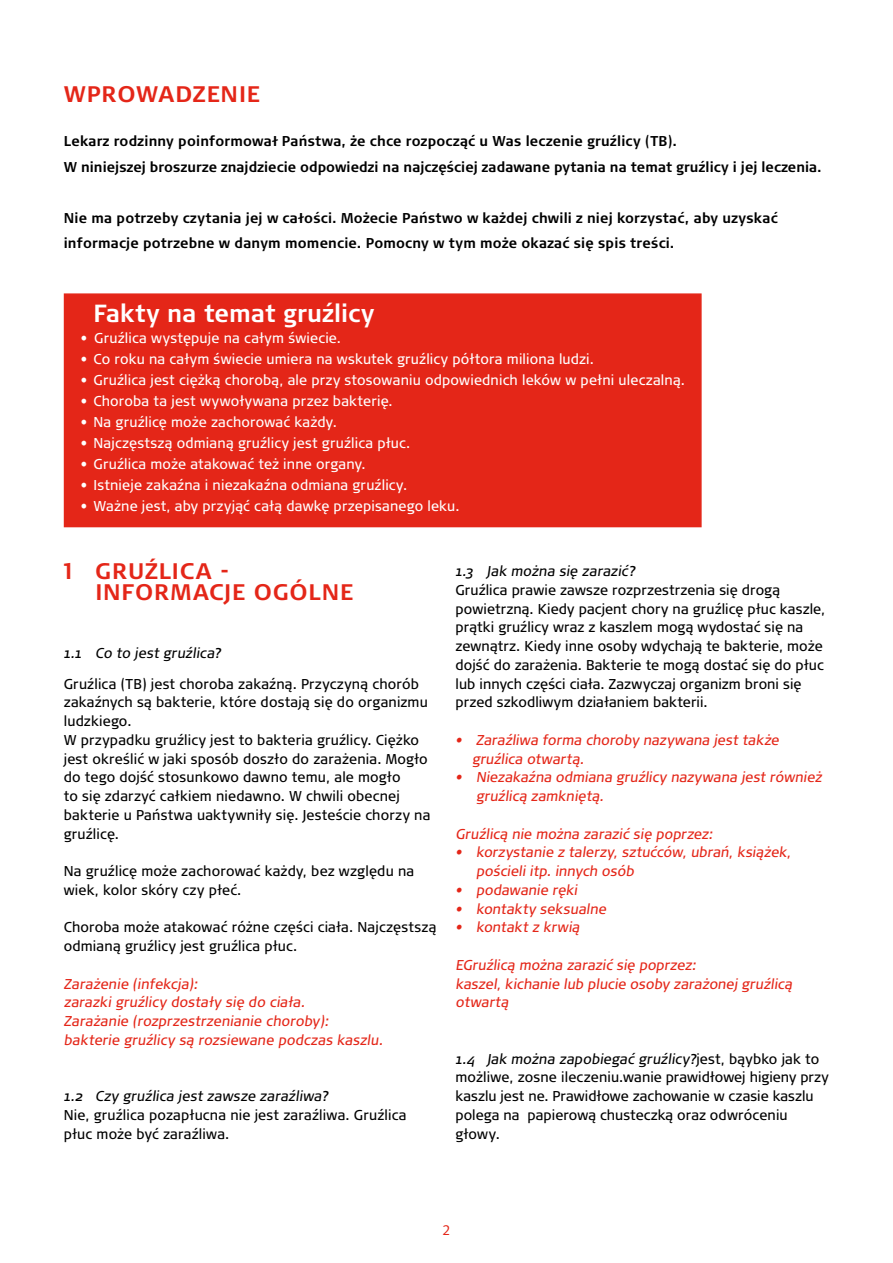
<style>
.page{position:relative;width:893px;height:1263px;background:#fff}
.page>*{position:absolute;margin:0;border:0;box-sizing:border-box;transform-origin:0 0}
.t1{font:700 24.75px "Signa Pro";letter-spacing:.005em;color:#fff;scale:.95 1}
.t2{font:700 22.5px/21.8px "Signa Pro";letter-spacing:.035em;color:#e42618}
.t3{font:14.25px/18.8px "Signa Pro";letter-spacing:.01em;color:#000;scale:.95 1}
.t4{font:14.25px/18.8px "Signa Pro";letter-spacing:.015em;color:#e42618;scale:.95 1}
.t5{font:14.25px "Signa Pro";letter-spacing:.01em;color:#fff;scale:.95 1}
.t6{font:700 14.25px/25.5px "Signa Pro";letter-spacing:.015em;color:#000;scale:.95 1}
.t7{font:14.25px "Syntax";color:#e42618;scale:.95 1}
</style>
<div class="page">
<div style="left:64px;top:293px;width:638px;height:234px;background:#e42618;border:2px solid #e42618"></div>
<h2 class="t2" style="left:64px;top:83px;width:198px">WPROWADZENIE</h2>
<p class="t6" style="left:64px;top:129px;width:799px">Lekarz rodzinny poinformował Państwa, że chce rozpocząć u Was leczenie gruźlicy (TB).<br>W niniejszej broszurze znajdziecie odpowiedzi na najczęściej zadawane pytania na temat gruźlicy i jej leczenia.</p>
<p class="t6" style="left:64px;top:205px;width:753px">Nie ma potrzeby czytania jej w całości. Możecie Państwo w każdej chwili z niej korzystać, aby uzyskać informacje potrzebne w danym momencie. Pomocny w tym może okazać się spis treści.</p>
<h1 class="t1" style="left:94px;top:298px;width:297px">Fakty na temat gruźlicy</h1>
<p class="t5" style="left:81px;top:329px;width:275px">• Gruźlica występuje na całym świecie.</p>
<p class="t5" style="left:81px;top:350px;width:542px">• Co roku na całym świecie umiera na wskutek gruźlicy półtora miliona ludzi.</p>
<p class="t5" style="left:81px;top:371px;width:637px">• Gruźlica jest ciężką chorobą, ale przy stosowaniu odpowiednich leków w pełni uleczalną.</p>
<p class="t5" style="left:81px;top:392px;width:330px">• Choroba ta jest wywoływana przez bakterię.</p>
<p class="t5" style="left:81px;top:413px;width:271px">• Na gruźlicę może zachorować każdy.</p>
<p class="t5" style="left:81px;top:434px;width:348px">• Najczęstszą odmianą gruźlicy jest gruźlica płuc.</p>
<p class="t5" style="left:81px;top:455px;width:301px">• Gruźlica może atakować też inne organy.</p>
<p class="t5" style="left:81px;top:476px;width:345px">• Istnieje zakaźna i niezakaźna odmiana gruźlicy.</p>
<p class="t5" style="left:81px;top:497px;width:400px">• Ważne jest, aby przyjąć całą dawkę przepisanego leku.</p>
<h2 class="t2" style="left:95px;top:559px;width:259px;text-indent:-32px">1 GRUŹLICA -<br>INFORMACJE OGÓLNE</h2>
<p class="t3" style="left:64px;top:638px;width:375px;line-height:30.6px">1.1 Co to jest gruźlica?<br>Gruźlica (TB) jest choroba zakaźną. Przyczyną chorób</p>
<p class="t3" style="left:64px;top:693px;width:388px">zakaźnych są bakterie, które dostają się do organizmu ludzkiego.<br>W przypadku gruźlicy jest to bakteria gruźlicy. Ciężko jest określić w jaki sposób doszło do zarażenia. Mogło do tego dojść stosunkowo dawno temu, ale mogło<br>to się zdarzyć całkiem niedawno. W chwili obecnej bakterie u Państwa uaktywniły się. Jesteście chorzy na gruźlicę.</p>
<p class="t3" style="left:64px;top:862px;width:370px">Na gruźlicę może zachorować każdy, bez względu na wiek, kolor skóry czy płeć.</p>
<p class="t3" style="left:64px;top:918px;width:394px">Choroba może atakować różne części ciała. Najczęstszą odmianą gruźlicy jest gruźlica płuc.</p>
<p class="t4" style="left:64px;top:974px;width:340px">Zarażenie (infekcja):<br>zarazki gruźlicy dostały się do ciała.<br>Zarażanie (rozprzestrzenianie choroby): bakterie gruźlicy są rozsiewane podczas kaszlu.</p>
<p class="t3" style="left:64px;top:1087px;width:362px">1.2 Czy gruźlica jest zawsze zaraźliwa?<br>Nie, gruźlica pozapłucna nie jest zaraźliwa. Gruźlica płuc może być zaraźliwa.</p>
<p class="t3" style="left:455px;top:562px;width:391px">1.3 Jak można się zarazić?<br>Gruźlica prawie zawsze rozprzestrzenia się drogą powietrzną. Kiedy pacjent chory na gruźlicę płuc kaszle, prątki gruźlicy wraz z kaszlem mogą wydostać się na zewnątrz. Kiedy inne osoby wdychają te bakterie, może dojść do zarażenia. Bakterie te mogą dostać się do płuc lub innych części ciała. Zazwyczaj organizm broni się przed szkodliwym działaniem bakterii.</p>
<p class="t4" style="left:472px;top:730px;width:327px;text-indent:-17px">• Zaraźliwa forma choroby nazywana jest także gruźlica otwartą.</p>
<p class="t4" style="left:476px;top:768px;width:368px;text-indent:-21px">• Niezakaźna odmiana gruźlicy nazywana jest również gruźlicą zamkniętą.</p>
<p class="t4" style="left:455px;top:824px;width:275px">Gruźlicą nie można zarazić się poprzez:</p>
<p class="t4" style="left:476px;top:843px;width:335px;text-indent:-21px">• korzystanie z talerzy, sztućców, ubrań, książek, pościeli itp. innych osób</p>
<p class="t4" style="left:455px;top:880px;width:132px">• podawanie ręki</p>
<p class="t4" style="left:455px;top:899px;width:162px">• kontakty seksualne</p>
<p class="t4" style="left:455px;top:918px;width:135px">• kontakt z krwią</p>
<p class="t4" style="left:455px;top:955px;width:358px">EGruźlicą można zarazić się poprzez:<br>kaszel, kichanie lub plucie osoby zarażonej gruźlicą otwartą</p>
<p class="t3" style="left:455px;top:1049px;width:395px">1.4 Jak można zapobiegać gruźlicy?j e st , b ąy b ko j a k to możliwe, zosne ileczeniu.wanie prawidłowej higieny przy kaszlu jest ne. Prawidłowe zachowanie w czasie kaszlu polega na papierową chusteczką oraz odwróceniu głowy.</p>
<p class="t7" style="left:443px;top:1222px;width:9px">2</p>
</div>
